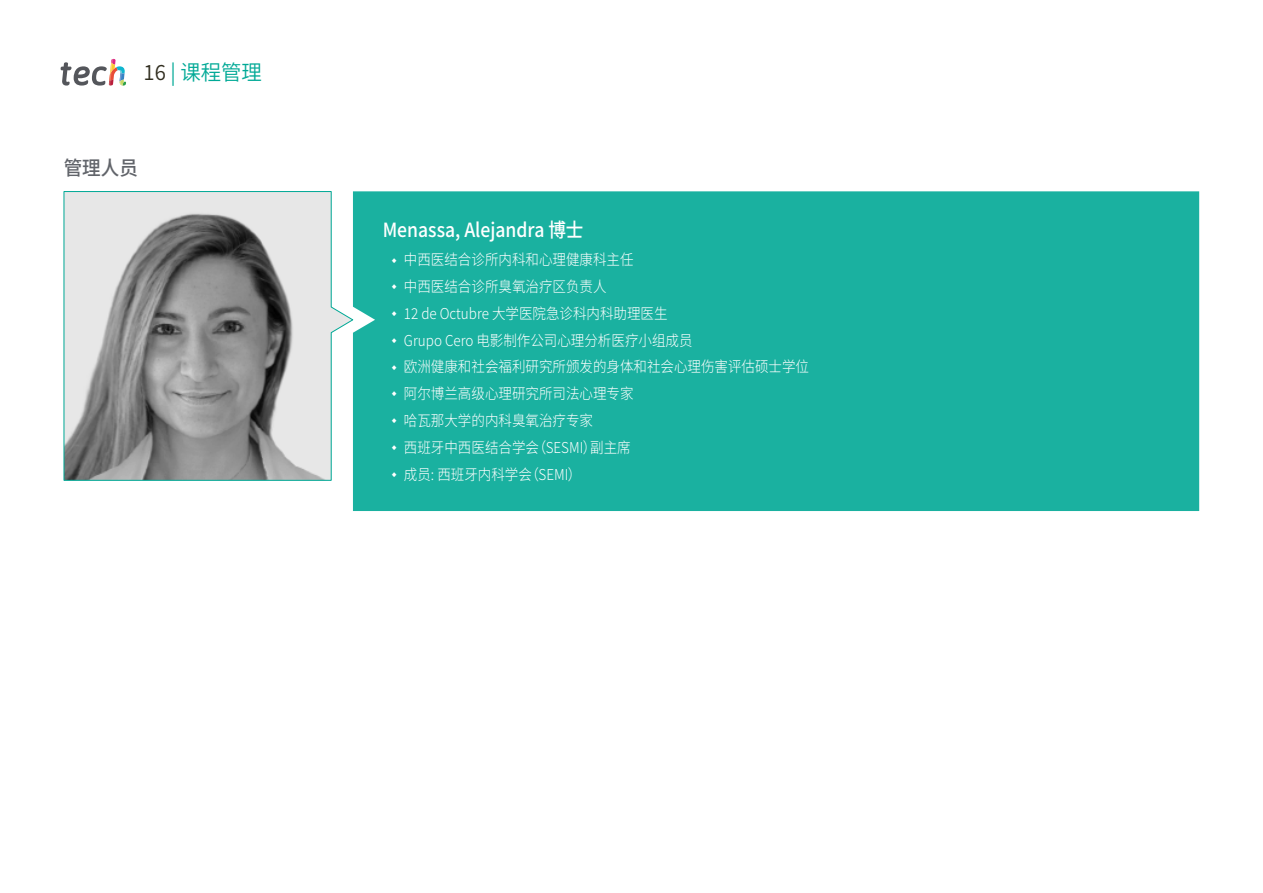
<style>
.page{position:relative;width:1263px;height:893px;background:#fff}
.page>*{position:absolute;margin:0;border:0;box-sizing:border-box;transform-origin:0 0}
.t1{font:21px "Source Han Sans CN";color:#00a996}
.t2{font:500 19.5px "Source Han Sans CN";color:#fff;scale:.9 1}
.t3{font:500 19.5px "Source Han Sans CN";color:#61646a;scale:.95 1}
.t4{font:300 15px/26.7px "Source Han Sans CN";color:#fff;scale:.9 1}
.s1{color:#312e20}
</style>
<div class="page">
<svg style="left:61px;top:59px;width:65px;height:27px"></svg>
<div style="left:353px;top:191px;width:846px;height:320px;background:#1ab1a0"></div>
<svg style="left:64px;top:191px;width:289px;height:290px;background:#abadad"></svg>
<svg style="left:392px;top:258px;width:5px;height:5px"></svg>
<svg style="left:392px;top:285px;width:5px;height:5px"></svg>
<svg style="left:392px;top:311px;width:5px;height:5px"></svg>
<svg style="left:392px;top:338px;width:5px;height:5px"></svg>
<svg style="left:392px;top:365px;width:5px;height:5px"></svg>
<svg style="left:392px;top:392px;width:5px;height:5px"></svg>
<svg style="left:392px;top:418px;width:5px;height:5px"></svg>
<svg style="left:392px;top:445px;width:5px;height:5px"></svg>
<svg style="left:392px;top:472px;width:5px;height:5px"></svg>
<h1 class="t1" style="left:144px;top:61px;width:120px"><span class="s1">16</span> | 课程管理</h1>
<h2 class="t3" style="left:64px;top:157px;width:80px">管理人员</h2>
<h2 class="t2" style="left:383px;top:219px;width:225px">Menassa, Alejandra 博士</h2>
<p class="t4" style="left:404px;top:247px;width:451px">中西医结合诊所内科和心理健康科主任<br>中西医结合诊所臭氧治疗区负责人<br>12 de Octubre 大学医院急诊科内科助理医生<br>Grupo Cero 电影制作公司心理分析医疗小组成员<br>欧洲健康和社会福利研究所颁发的身体和社会心理伤害评估硕士学位阿尔博兰高级心理研究所司法心理专家<br>哈瓦那大学的内科臭氧治疗专家<br>西班牙中西医结合学会（SESMI）副主席<br>成员: 西班牙内科学会（SEMI）</p>
</div>
